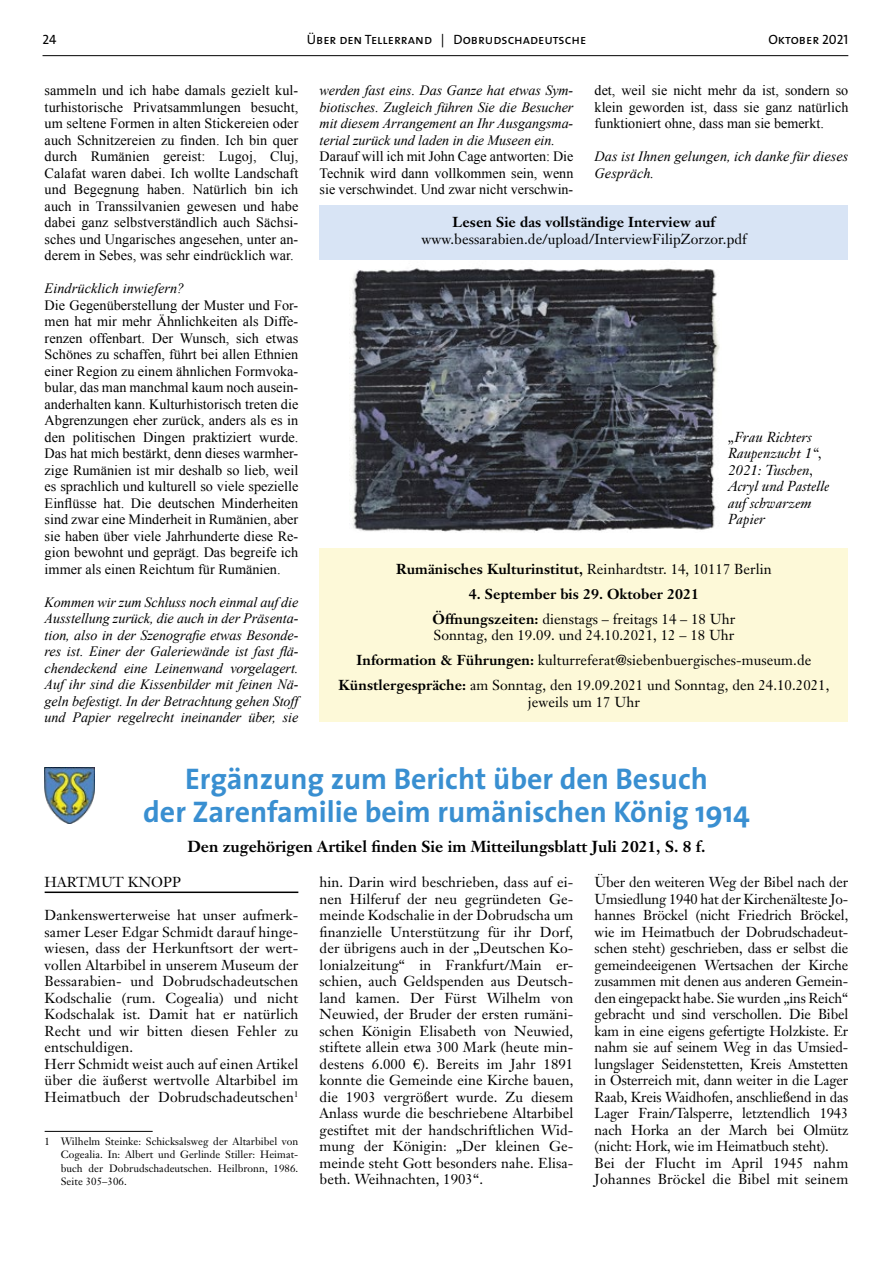
<style>
.page{position:relative;width:893px;height:1263px;background:#fff}
.page>*{position:absolute;margin:0;border:0;box-sizing:border-box;transform-origin:0 0}
.t1{font:700 30px/33px "The Sans";color:#398fd1;text-align:center}
.t2{font:700 15.75px "Janson Text";color:#000}
.t3{font:14.25px/16.5px "Janson Text";letter-spacing:.005em;color:#000}
.t4{font:14.25px/16.5px "Times New Roman";color:#000;text-align:justify}
.t5{font:italic 14.25px/16.5px "Times New Roman";letter-spacing:-.005em;color:#000;text-align:justify}
.t6{font:700 14.25px/25px "Janson Text";letter-spacing:.005em;color:#000;text-align:center}
.t7{font:italic 14.25px/16.5px "Janson Text";letter-spacing:.005em;color:#000}
.t8{font:13.5px "The Sans Caps";color:#000}
.t9{font:10.5px/13.5px "Janson Text";letter-spacing:.005em;color:#000;text-align:justify}
.s1{font-weight:700}
.s2{font-weight:400}
.s3{font-family:"Euro Serif"}
</style>
<div class="page">
<hr style="left:43px;top:55px;width:805px;height:1px;background:#000">
<div style="left:320px;top:549px;width:528px;height:173px;background:#fdf9d8"></div>
<hr style="left:45px;top:891px;width:253px;height:2px;background:#000">
<hr style="left:45px;top:1131px;width:108px;height:1px;background:#000">
<img style="left:45px;top:768px;width:49px;height:55px">
<img style="left:351px;top:268px;width:369px;height:264px">
<div style="left:320px;top:206px;width:528px;height:54px;background:#d8e4f5"></div>
<p class="t8" style="left:307px;top:28px;width:281px">Über den Tellerrand | Dobrudschadeutsche</p>
<p class="t8" style="left:43px;top:28px;width:16px">24</p>
<p class="t8" style="left:768px;top:28px;width:81px">Oktober 2021</p>
<p class="t4" style="left:45px;top:82px;width:255px">sammeln und ich habe damals gezielt kul&shy;turhistorische Privatsammlungen besucht, um seltene Formen in alten Stickereien oder auch Schnitzereien zu finden. Ich bin quer durch Rumänien gereist: Lugoj, Cluj, Calafat waren dabei. Ich wollte Landschaft und Begegnung haben. Natürlich bin ich auch in Transsilvanien gewesen und habe dabei ganz selbstverständlich auch Sächsi&shy;sches und Ungarisches angesehen, unter an&shy;derem in Sebes, was sehr eindrücklich war.</p>
<p class="t5" style="left:45px;top:280px;width:141px">Eindrücklich inwiefern?</p>
<p class="t4" style="left:45px;top:296px;width:255px">Die Gegenüberstellung der Muster und For&shy;men hat mir mehr Ähnlichkeiten als Diffe&shy;renzen offenbart. Der Wunsch, sich etwas Schönes zu schaffen, führt bei allen Ethnien einer Region zu einem ähnlichen Formvoka&shy;bular, das man manchmal kaum noch ausein&shy;anderhalten kann. Kulturhistorisch treten die Abgrenzungen eher zurück, anders als es in den politischen Dingen praktiziert wurde.<br>Das hat mich bestärkt, denn dieses warmher&shy;zige Rumänien ist mir deshalb so lieb, weil es sprachlich und kulturell so viele spezielle Einflüsse hat. Die deutschen Minderheiten sind zwar eine Minderheit in Rumänien, aber sie haben über viele Jahrhunderte diese Re&shy;gion bewohnt und geprägt. Das begreife ich immer als einen Reichtum für Rumänien.</p>
<p class="t5" style="left:45px;top:593px;width:255px">Kommen wir zum Schluss noch einmal auf die Ausstellung zurück, die auch in der Präsenta&shy;tion, also in der Szenografie etwas Besonde&shy;res ist. Einer der Galeriewände ist fast flä&shy;chendeckend eine Leinenwand vorgelagert.<br>Auf ihr sind die Kissenbilder mit feinen Nä&shy;geln befestigt. In der Betrachtung gehen Stoff und Papier regelrecht ineinander über, sie</p>
<p class="t5" style="left:320px;top:82px;width:255px">werden fast eins. Das Ganze hat etwas Sym&shy;biotisches. Zugleich führen Sie die Besucher mit diesem Arrangement an Ihr Ausgangsma&shy;terial zurück und laden in die Museen ein.</p>
<p class="t4" style="left:320px;top:148px;width:255px">Darauf will ich mit John Cage antworten: Die Technik wird dann vollkommen sein, wenn sie verschwindet. Und zwar nicht verschwin-</p>
<p class="t4" style="left:595px;top:82px;width:255px">det, weil sie nicht mehr da ist, sondern so klein geworden ist, dass sie ganz natürlich funktioniert ohne, dass man sie bemerkt.</p>
<p class="t5" style="left:595px;top:148px;width:255px">Das ist Ihnen gelungen, ich danke für dieses<br>Gespräch.</p>
<p class="t6" style="left:453px;top:209px;width:264px">Lesen Sie das vollständige Interview auf</p>
<p class="t3" style="left:421px;top:230px;width:327px">www.bessarabien.de/upload/InterviewFilipZorzor.pdf</p>
<p class="t7" style="left:728px;top:429px;width:103px">„Frau Richters<br>Raupenzucht 1“,<br>2021: Tuschen,<br>Acryl und Pastelle auf schwarzem<br>Papier</p>
<p class="t3" style="left:396px;top:560px;width:377px"><span class="s1">Rumänisches Kulturinstitut,</span> Reinhardtstr. 14, 10117 Berlin</p>
<p class="t6" style="left:433px;top:581px;width:304px">4. September bis 29. Oktober 2021<br>Öffnungszeiten: <span class="s2">dienstags – freitags 14 – 18 Uhr</span></p>
<p class="t3" style="left:339px;top:623px;width:492px;line-height:25px;text-align:center">Sonntag, den 19.09. und 24.10.2021, 12 – 18 Uhr<br><span class="s1">Information &amp; Führungen:</span> kulturreferat@siebenbuergisches-museum.de<br><span class="s1">Künstlergespräche:</span> am Sonntag, den 19.09.2021 und Sonntag, den 24.10.2021,</p>
<p class="t3" style="left:528px;top:693px;width:113px">jeweils um 17 Uhr</p>
<h1 class="t1" style="left:143px;top:762px;width:608px">Ergänzung zum Bericht über den Besuch<br>der Zarenfamilie beim rumänischen König 1914</h1>
<p class="t2" style="left:187px;top:836px;width:520px">Den zugehörigen Artikel finden Sie im Mitteilungsblatt Juli 2021, S. 8 f.</p>
<p class="t3" style="left:45px;top:874px;width:138px">HARTMUT KNOPP</p>
<p class="t3" style="left:45px;top:907px;width:255px">Dankenswerterweise hat unser aufmerk&shy;samer Leser Edgar Schmidt darauf hinge&shy;wiesen, dass der Herkunftsort der wert&shy;vollen Altarbibel in unserem Museum der Bessarabien- und Dobrudschadeutschen Kodschalie (rum. Cogealia) und nicht Kodschalak ist. Damit hat er natürlich Recht und wir bitten diesen Fehler zu entschuldigen.<br>Herr Schmidt weist auch auf einen Artikel über die äußerst wertvolle Altarbibel im Heimatbuch der Dobrudschadeutschen<sup>1</sup></p>
<p class="t9" style="left:61px;top:1134px;width:239px;text-indent:-16px">1 Wilhelm Steinke: Schicksalsweg der Altarbibel von Cogealia. In: Albert und Gerlinde Stiller: Heimat&shy;buch der Dobrudschadeutschen. Heilbronn, 1986.<br>Seite 305–306.</p>
<p class="t3" style="left:320px;top:874px;width:255px;text-align:justify">hin. Darin wird beschrieben, dass auf ei&shy;nen Hilferuf der neu gegründeten Ge&shy;meinde Kodschalie in der Dobrudscha um finanzielle Unterstützung für ihr Dorf, der übrigens auch in der „Deutschen Ko&shy;lonialzeitung“ in Frankfurt/Main er&shy;schien, auch Geldspenden aus Deutsch&shy;land kamen. Der Fürst Wilhelm von Neuwied, der Bruder der ersten rumäni&shy;schen Königin Elisabeth von Neuwied, stiftete allein etwa 300 Mark (heute min&shy;destens 6.000 <span class="s3">€</span>). Bereits im Jahr 1891 konnte die Gemeinde eine Kirche bauen, die 1903 vergrößert wurde. Zu diesem Anlass wurde die beschriebene Altarbibel gestiftet mit der handschriftlichen Wid&shy;mung der Königin: „Der kleinen Ge&shy;meinde steht Gott besonders nahe. Elisa&shy;beth. Weihnachten, 1903“.</p>
<p class="t3" style="left:595px;top:874px;width:255px">Über den weiteren Weg der Bibel nach der Umsiedlung 1940 hat der Kirchenälteste Jo&shy;hannes Bröckel (nicht Friedrich Bröckel, wie im Heimatbuch der Dobrudschadeut&shy;schen steht) geschrieben, dass er selbst die gemeindeeigenen Wertsachen der Kirche zusammen mit denen aus anderen Gemein&shy;den eingepackt habe. Sie wurden „ins Reich“ gebracht und sind verschollen. Die Bibel kam in eine eigens gefertigte Holzkiste. Er nahm sie auf seinem Weg in das Umsied&shy;lungslager Seidenstetten, Kreis Amstetten in Österreich mit, dann weiter in die Lager Raab, Kreis Waidhofen, anschließend in das Lager Frain/Talsperre, letztendlich 1943 nach Horka an der March bei Olmütz (nicht: Hork, wie im Heimatbuch steht).<br>Bei der Flucht im April 1945 nahm Johannes Bröckel die Bibel mit seinem</p>
</div>
